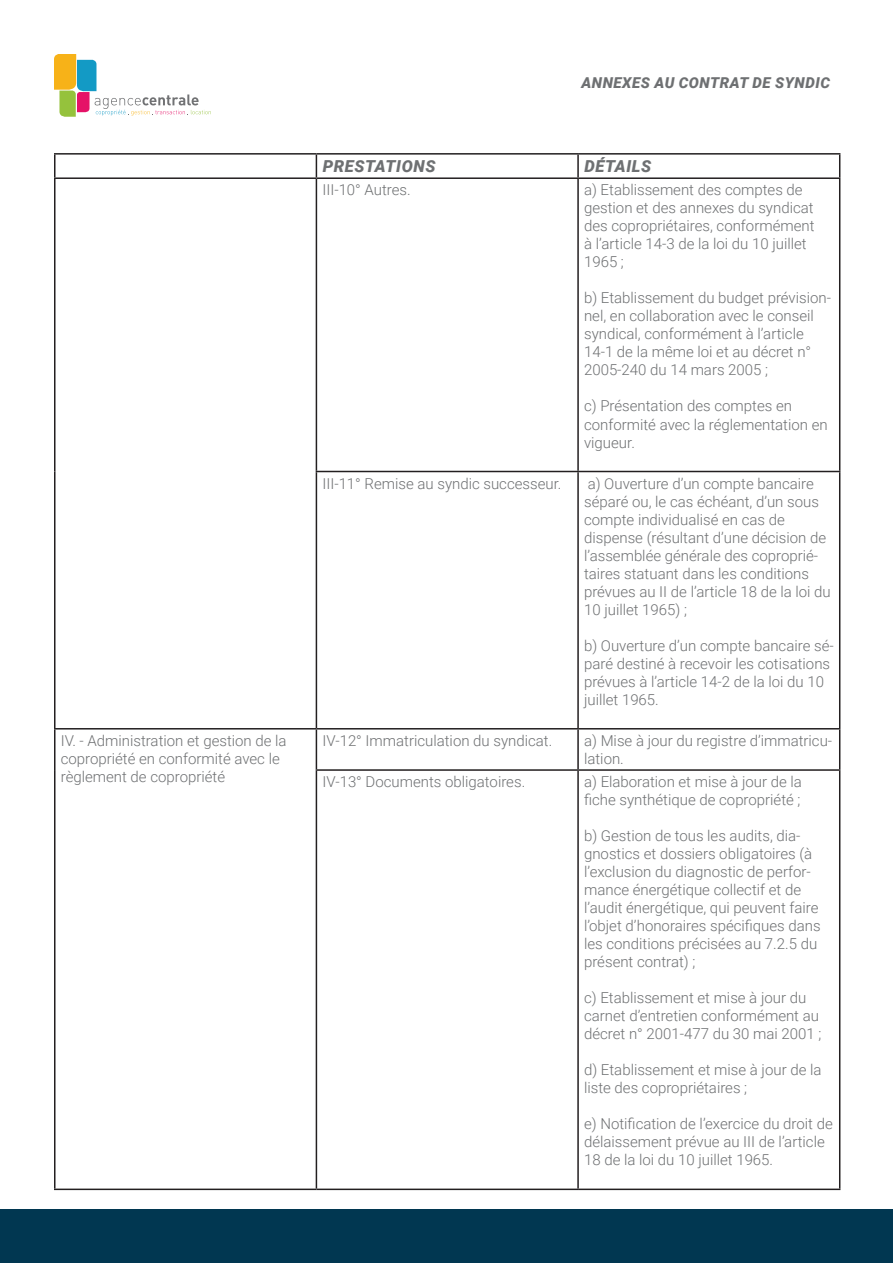
<style>
.page{position:relative;width:893px;height:1263px;background:#fff}
.page>*{position:absolute;margin:0;border:0;box-sizing:border-box;transform-origin:0 0}
.t1{font:italic 900 16.5px "Roboto";letter-spacing:.035em;color:#6e7072}
.t2{font:300 15px/18px "Roboto";color:#6e7072}
.t3{font:italic 900 15px "Roboto";letter-spacing:.035em;color:#6e7072}
</style>
<div class="page">
<div style="left:0;top:1209px;width:893px;height:54px;background:#013751"></div>
<svg style="left:54px;top:54px;width:157px;height:63px"></svg>
<hr style="left:54px;top:153px;width:262px;height:2px;background:#231f20">
<hr style="left:54px;top:155px;width:2px;height:22px;background:#231f20">
<hr style="left:316px;top:153px;width:262px;height:2px;background:#231f20">
<svg style="left:316px;top:155px;width:1px;height:22px"></svg>
<hr style="left:578px;top:153px;width:262px;height:2px;background:#231f20">
<hr style="left:577px;top:155px;width:2px;height:22px;background:#231f20">
<svg style="left:839px;top:155px;width:1px;height:22px"></svg>
<hr style="left:54px;top:177px;width:262px;height:2px;background:#231f20">
<hr style="left:54px;top:179px;width:2px;height:292px;background:#231f20">
<hr style="left:316px;top:177px;width:262px;height:2px;background:#231f20">
<hr style="left:316px;top:179px;width:1px;height:292px;background:#231f20">
<hr style="left:578px;top:177px;width:262px;height:2px;background:#231f20">
<hr style="left:577px;top:179px;width:2px;height:292px;background:#231f20">
<hr style="left:839px;top:179px;width:1px;height:292px;background:#231f20">
<hr style="left:54px;top:471px;width:2px;height:257px;background:#231f20">
<hr style="left:316px;top:471px;width:262px;height:1px;background:#231f20">
<hr style="left:316px;top:472px;width:1px;height:256px;background:#231f20">
<hr style="left:578px;top:471px;width:262px;height:1px;background:#231f20">
<hr style="left:577px;top:472px;width:2px;height:256px;background:#231f20">
<hr style="left:839px;top:472px;width:1px;height:256px;background:#231f20">
<hr style="left:54px;top:728px;width:262px;height:1px;background:#231f20">
<hr style="left:54px;top:729px;width:2px;height:41px;background:#231f20">
<hr style="left:316px;top:728px;width:262px;height:1px;background:#231f20">
<hr style="left:316px;top:729px;width:1px;height:40px;background:#231f20">
<hr style="left:578px;top:728px;width:262px;height:1px;background:#231f20">
<hr style="left:577px;top:729px;width:2px;height:40px;background:#231f20">
<hr style="left:839px;top:729px;width:1px;height:40px;background:#231f20">
<hr style="left:54px;top:770px;width:2px;height:418px;background:#231f20">
<hr style="left:316px;top:769px;width:262px;height:2px;background:#231f20">
<hr style="left:316px;top:771px;width:1px;height:417px;background:#231f20">
<hr style="left:578px;top:769px;width:262px;height:2px;background:#231f20">
<hr style="left:577px;top:771px;width:2px;height:417px;background:#231f20">
<hr style="left:839px;top:771px;width:1px;height:417px;background:#231f20">
<hr style="left:54px;top:1188px;width:262px;height:2px;background:#231f20">
<hr style="left:316px;top:1188px;width:262px;height:2px;background:#231f20">
<hr style="left:578px;top:1188px;width:262px;height:2px;background:#231f20">
<p class="t3" style="left:581px;top:73px;width:250px">ANNEXES AU CONTRAT DE SYNDIC</p>
<p class="t1" style="left:323px;top:155px;width:114px">PRESTATIONS</p>
<p class="t1" style="left:584px;top:155px;width:69px">DÉTAILS</p>
<p class="t2" style="left:322px;top:181px;width:90px">III-10° Autres.</p>
<p class="t2" style="left:584px;top:181px;width:232px">a) Etablissement des comptes de gestion et des annexes du syndicat des copropriétaires, conformément à l’article 14-3 de la loi du 10 juillet<br>1965 ;</p>
<p class="t2" style="left:584px;top:289px;width:248px">b) Etablissement du budget prévision&shy;nel, en collaboration avec le conseil syndical, conformément à l’article 14-1 de la même loi et au décret n° 2005-240 du 14 mars 2005 ;</p>
<p class="t2" style="left:584px;top:397px;width:245px">c) Présentation des comptes en conformité avec la réglementation en vigueur.</p>
<p class="t2" style="left:322px;top:474px;width:241px">III-11° Remise au syndic successeur.</p>
<p class="t2" style="left:584px;top:474px;width:248px">a) Ouverture d’un compte bancaire séparé ou, le cas échéant, d’un sous compte individualisé en cas de dispense (résultant d’une décision de l’assemblée générale des coproprié&shy;taires statuant dans les conditions prévues au II de l’article 18 de la loi du 10 juillet 1965) ;</p>
<p class="t2" style="left:584px;top:636px;width:251px">b) Ouverture d’un compte bancaire sé&shy;paré destiné à recevoir les cotisations prévues à l’article 14-2 de la loi du 10 juillet 1965.</p>
<p class="t2" style="left:61px;top:731px;width:227px">IV. - Administration et gestion de la copropriété en conformité avec le règlement de copropriété</p>
<p class="t2" style="left:322px;top:731px;width:231px">IV-12° Immatriculation du syndicat.</p>
<p class="t2" style="left:584px;top:731px;width:250px">a) Mise à jour du registre d’immatricu&shy;lation.</p>
<p class="t2" style="left:322px;top:772px;width:204px">IV-13° Documents obligatoires.</p>
<p class="t2" style="left:584px;top:772px;width:219px">a) Elaboration et mise à jour de la fiche synthétique de copropriété ;</p>
<p class="t2" style="left:584px;top:826px;width:238px">b) Gestion de tous les audits, dia&shy;gnostics et dossiers obligatoires (à l’exclusion du diagnostic de perfor&shy;mance énergétique collectif et de l’audit énergétique, qui peuvent faire l’objet d’honoraires spécifiques dans les conditions précisées au 7.2.5 du présent contrat) ;</p>
<p class="t2" style="left:584px;top:988px;width:239px">c) Etablissement et mise à jour du carnet d’entretien conformément au décret n° 2001-477 du 30 mai 2001 ;</p>
<p class="t2" style="left:584px;top:1060px;width:239px">d) Etablissement et mise à jour de la liste des copropriétaires ;</p>
<p class="t2" style="left:584px;top:1114px;width:250px">e) Notification de l’exercice du droit de délaissement prévue au III de l’article<br>18 de la loi du 10 juillet 1965.</p>
</div>
